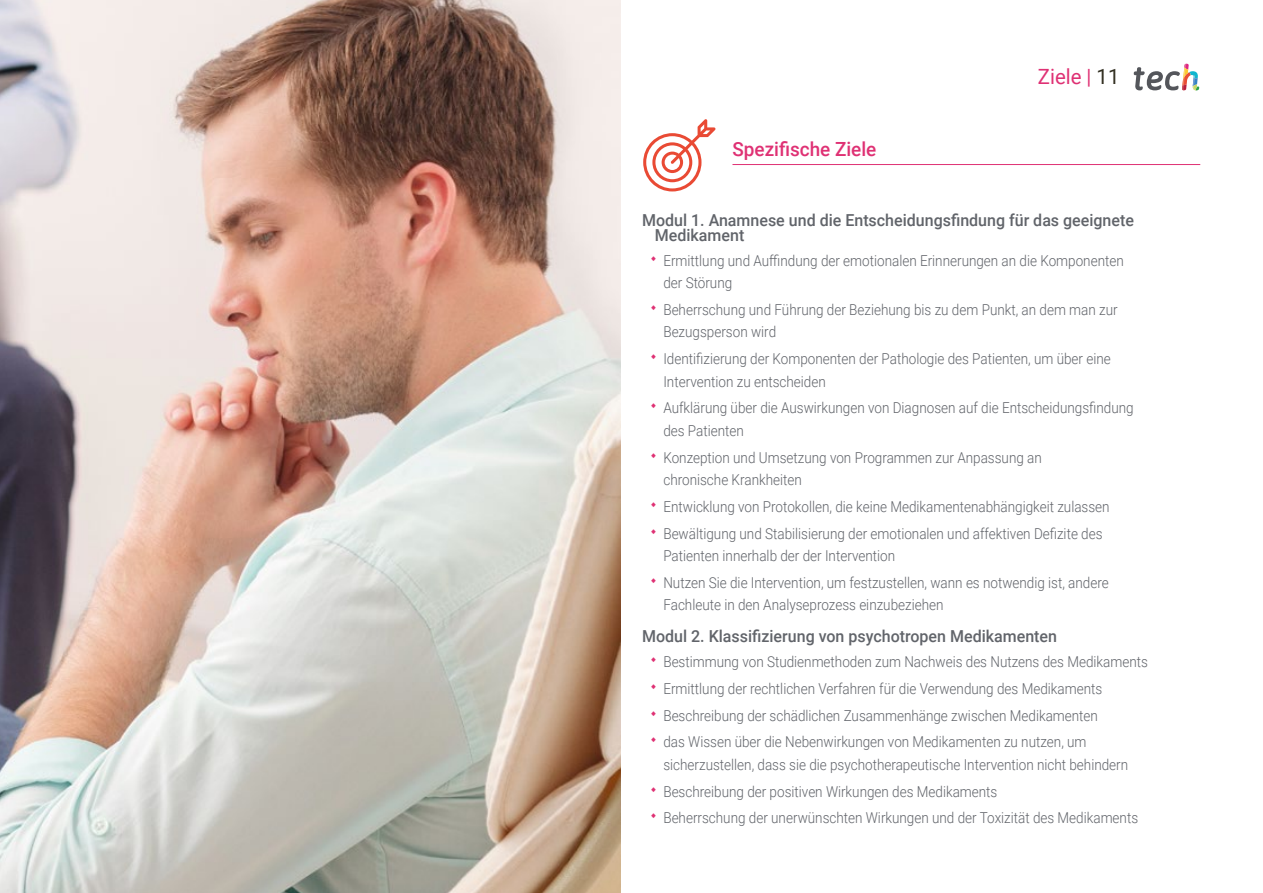
<style>
.page{position:relative;width:1263px;height:893px;background:#fff}
.page>*{position:absolute;margin:0;border:0;box-sizing:border-box;transform-origin:0 0}
.t1{font:21px "Roboto";color:#df3174}
.t2{font:500 19.5px "Roboto";color:#df3174}
.t3{font:500 16.5px/15px "Roboto";color:#61646a}
.t4{font:300 15px/26.7px "Roboto";color:#61646a;scale:.9 1}
.s1{color:#312e20}
</style>
<div class="page">
<img style="left:0;top:0;width:621px;height:893px">
<hr style="left:732px;top:164px;width:468px;height:1px;background:#df3174">
<svg style="left:643px;top:119px;width:73px;height:72px"></svg>
<svg style="left:1134px;top:64px;width:65px;height:27px"></svg>
<h2 class="t2" style="left:732px;top:135px;width:145px">Spezifische Ziele</h2>
<h1 class="t1" style="left:1038px;top:62px;width:83px">Ziele | <span class="s1">11</span></h1>
<p class="t3" style="left:655px;top:212px;width:481px;text-indent:-13px">Modul 1. Anamnese und die Entscheidungsfindung für das geeignete<br>Medikament</p>
<p class="t4" style="left:663px;top:249px;width:513px;line-height:22.5px">Ermittlung und Auffindung der emotionalen Erinnerungen an die Komponenten der Störung</p>
<p class="t4" style="left:663px;top:298px;width:506px;line-height:22.5px">Beherrschung und Führung der Beziehung bis zu dem Punkt, an dem man zur<br>Bezugsperson wird</p>
<p class="t4" style="left:663px;top:347px;width:499px;line-height:22.5px">Identifizierung der Komponenten der Pathologie des Patienten, um über eine<br>Intervention zu entscheiden</p>
<p class="t4" style="left:663px;top:396px;width:524px;line-height:22.5px">Aufklärung über die Auswirkungen von Diagnosen auf die Entscheidungsfindung des Patienten</p>
<p class="t4" style="left:663px;top:446px;width:422px;line-height:22.5px">Konzeption und Umsetzung von Programmen zur Anpassung an chronische Krankheiten</p>
<p class="t4" style="left:663px;top:493px;width:497px">Entwicklung von Protokollen, die keine Medikamentenabhängigkeit zulassen<br>Bewältigung und Stabilisierung der emotionalen und affektiven Defizite des</p>
<p class="t4" style="left:663px;top:542px;width:496px">Patienten innerhalb der der Intervention<br>Nutzen Sie die Intervention, um festzustellen, wann es notwendig ist, andere</p>
<p class="t4" style="left:663px;top:591px;width:313px">Fachleute in den Analyseprozess einzubeziehen</p>
<p class="t3" style="left:642px;top:628px;width:416px">Modul 2. Klassifizierung von psychotropen Medikamenten</p>
<p class="t4" style="left:663px;top:648px;width:540px">Bestimmung von Studienmethoden zum Nachweis des Nutzens des Medikaments Ermittlung der rechtlichen Verfahren für die Verwendung des Medikaments Beschreibung der schädlichen Zusammenhänge zwischen Medikamenten<br>das Wissen über die Nebenwirkungen von Medikamenten zu nutzen, um</p>
<p class="t4" style="left:663px;top:751px;width:529px">sicherzustellen, dass sie die psychotherapeutische Intervention nicht behindern<br>Beschreibung der positiven Wirkungen des Medikaments<br>Beherrschung der unerwünschten Wirkungen und der Toxizität des Medikaments</p>
</div>
